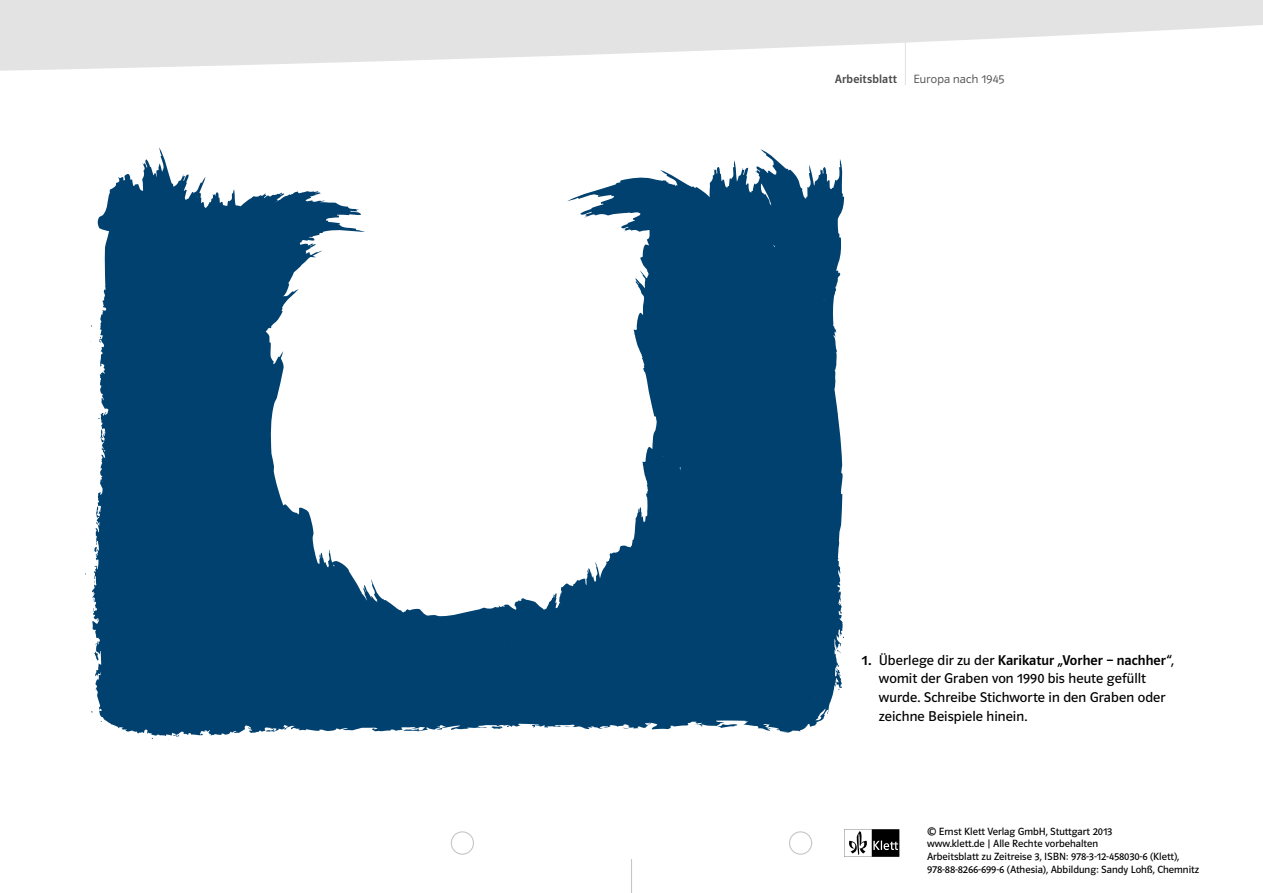
<style>
.page{position:relative;width:1263px;height:893px;background:#fff}
.page>*{position:absolute;margin:0;border:0;box-sizing:border-box;transform-origin:0 0}
._02_ab_vt_aufgaben_a{font:14.25px/18.8px "Polo ST11 K Buch";letter-spacing:.005em;color:#000}
._00_ab_kolumnen_kapi{font:12px "Polo ST11 K Leicht";letter-spacing:.015em;color:#4a4a49}
._00_ab_kolumnent_tit{font:12px "Polo ST11 K Krftg";letter-spacing:.01em;color:#4a4a49}
._05_ab_fußzeile_impr{font:10.5px/12.8px "Polo ST11 K Buch";color:#000}
.s1{font-family:"Polo ST11 K Krftg"}
</style>
<div class="page">
<hr style="left:631px;top:859px;width:1px;height:34px;background:#c6c6c6">
<div style="left:451px;top:831px;width:23px;height:24px;border:1px solid #c6c6c6;border-radius:50%"></div>
<div style="left:789px;top:831px;width:23px;height:24px;border:1px solid #c6c6c6;border-radius:50%"></div>
<svg style="left:844px;top:829px;width:55px;height:28px"></svg>
<svg style="left:91px;top:147px;width:753px;height:590px;fill:#004170"></svg>
<hr style="left:905px;top:0;width:1px;height:85px;background:#e3e3e3">
<svg style="left:0;top:0;width:1263px;height:71px;fill:#e3e3e3"></svg>
<p class="_00_ab_kolumnent_tit" style="left:835px;top:72px;width:64px">Arbeitsblatt</p>
<p class="_00_ab_kolumnen_kapi" style="left:913px;top:72px;width:92px">Europa nach 1945</p>
<p class="_02_ab_vt_aufgaben_a" style="left:879px;top:651px;width:297px;text-indent:-17px"><span class="s1">1.</span> Überlege dir zu der <span class="s1">Karikatur „Vorher – nachher“</span>, womit der Graben von 1990 bis heute gefüllt wurde. Schreibe Stichworte in den Graben oder zeichne Beispiele hinein.</p>
<p class="_05_ab_fußzeile_impr" style="left:927px;top:825px;width:187px">© Ernst Klett Verlag GmbH, Stuttgart 2013</p>
<p class="_05_ab_fußzeile_impr" style="left:927px;top:837px;width:173px">www.klett.de | Alle Rechte vorbehalten</p>
<p class="_05_ab_fußzeile_impr" style="left:927px;top:850px;width:274px">Arbeitsblatt zu Zeitreise 3, ISBN: 978-3-12-458030-6 (Klett),<br>978-88-8266-699-6 (Athesia), Abbildung: Sandy Lohß, Chemnitz</p>
</div>
